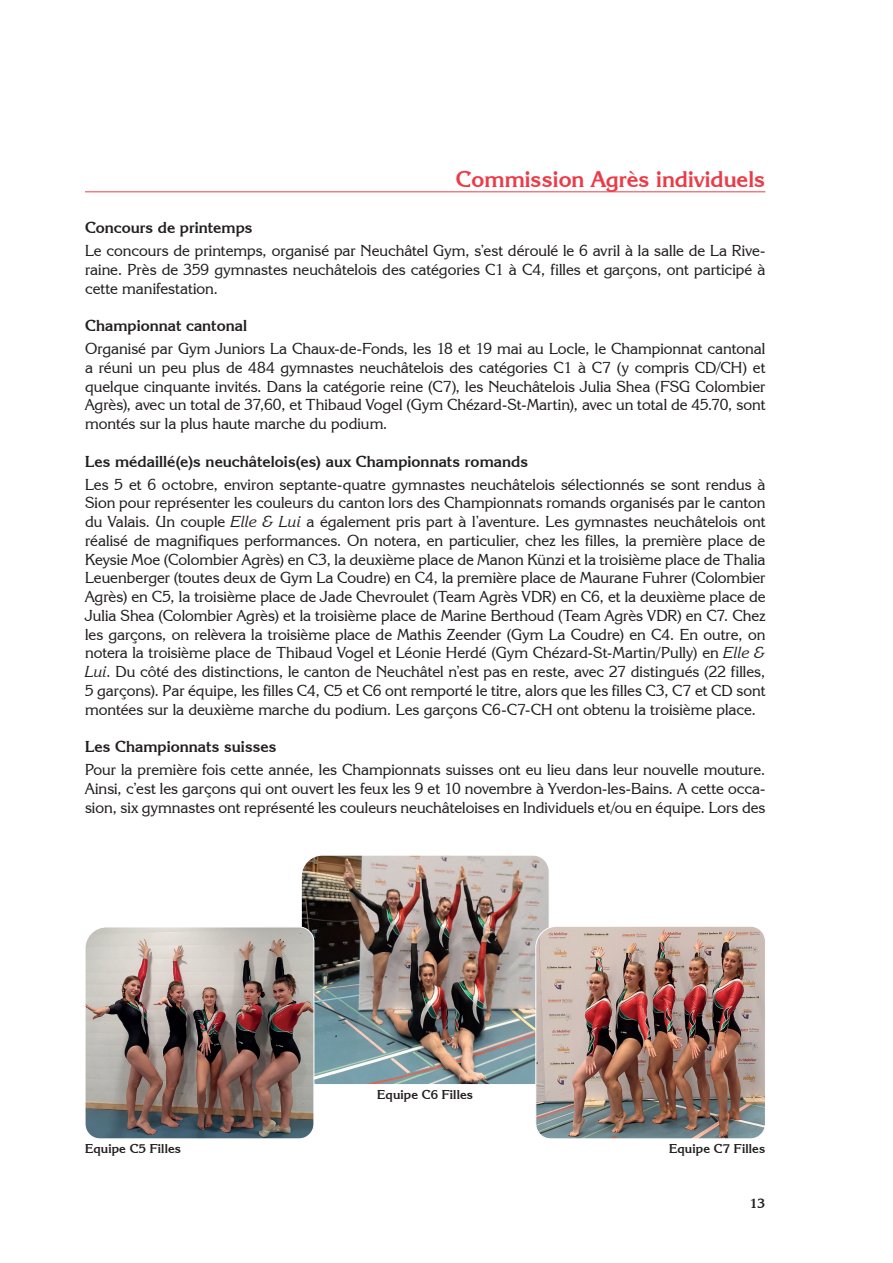
<style>
.page{position:relative;width:893px;height:1263px;background:#fff}
.page>*{position:absolute;margin:0;border:0;box-sizing:border-box;transform-origin:0 0}
.t1{font:700 22.5px "Korinna IT Cby BT";color:#ec3b47}
.t2{font:15.75px/18.8px "Korinna IT Cby BT";color:#231f20;text-align:justify}
.t3{font:700 15.75px "Korinna IT Cby BT";color:#231f20}
.t4{font:700 13.5px "Korinna IT Cby BT";color:#231f20}
.t5{font:700 12.75px "Korinna IT Cby BT";letter-spacing:.01em;color:#231f20}
.s1{font-style:italic}
</style>
<div class="page">
<img style="left:301px;top:855px;width:248px;height:230px">
<hr style="left:85px;top:191px;width:680px;height:1px;background:#ec3b47">
<img style="left:535px;top:925px;width:230px;height:214px">
<img style="left:85px;top:926px;width:230px;height:213px">
<h1 class="t1" style="left:456px;top:166px;width:311px">Commission Agrès individuels</h1>
<p class="t3" style="left:85px;top:218px;width:169px">Concours de printemps</p>
<p class="t2" style="left:85px;top:241px;width:682px">Le concours de printemps, organisé par Neuchâtel Gym, s’est déroulé le 6 avril à la salle de La Rive&shy;raine. Près de 359 gymnastes neuchâtelois des catégories C1 à C4, filles et garçons, ont participé à cette manifestation.</p>
<p class="t3" style="left:85px;top:316px;width:164px">Championnat cantonal</p>
<p class="t2" style="left:85px;top:339px;width:682px">Organisé par Gym Juniors La Chaux-de-Fonds, les 18 et 19 mai au Locle, le Championnat cantonal a réuni un peu plus de 484 gymnastes neuchâtelois des catégories C1 à C7 (y compris CD/CH) et quelque cinquante invités. Dans la catégorie reine (C7), les Neuchâtelois Julia Shea (FSG Colombier Agrès), avec un total de 37,60, et Thibaud Vogel (Gym Chézard-St-Martin), avec un total de 45.70, sont montés sur la plus haute marche du podium.</p>
<p class="t3" style="left:85px;top:451px;width:445px">Les médaillé(e)s neuchâtelois(es) aux Championnats romands</p>
<p class="t2" style="left:85px;top:474px;width:682px">Les 5 et 6 octobre, environ septante-quatre gymnastes neuchâtelois sélectionnés se sont rendus à Sion pour représenter les couleurs du canton lors des Championnats romands organisés par le canton du Valais. Un couple <span class="s1">Elle &amp; Lui</span> a également pris part à l’aventure. Les gymnastes neuchâtelois ont réalisé de magnifiques performances. On notera, en particulier, chez les filles, la première place de Keysie Moe (Colombier Agrès) en C3, la deuxième place de Manon Künzi et la troisième place de Thalia Leuenberger (toutes deux de Gym La Coudre) en C4, la première place de Maurane Fuhrer (Colombier Agrès) en C5, la troisième place de Jade Chevroulet (Team Agrès VDR) en C6, et la deuxième place de Julia Shea (Colombier Agrès) et la troisième place de Marine Berthoud (Team Agrès VDR) en C7. Chez les garçons, on relèvera la troisième place de Mathis Zeender (Gym La Coudre) en C4. En outre, on notera la troisième place de Thibaud Vogel et Léonie Herdé (Gym Chézard-St-Martin/Pully) en <span class="s1">Elle &amp; Lui</span>. Du côté des distinctions, le canton de Neuchâtel n’est pas en reste, avec 27 distingués (22 filles, 5 garçons). Par équipe, les filles C4, C5 et C6 ont remporté le titre, alors que les filles C3, C7 et CD sont montées sur la deuxième marche du podium. Les garçons C6-C7-CH ont obtenu la troisième place.</p>
<p class="t3" style="left:85px;top:737px;width:193px">Les Championnats suisses</p>
<p class="t2" style="left:85px;top:760px;width:682px">Pour la première fois cette année, les Championnats suisses ont eu lieu dans leur nouvelle mouture.<br>Ainsi, c’est les garçons qui ont ouvert les feux les 9 et 10 novembre à Yverdon-les-Bains. A cette occa&shy;sion, six gymnastes ont représenté les couleurs neuchâteloises en Individuels et/ou en équipe. Lors des</p>
<p class="t5" style="left:377px;top:1087px;width:98px">Equipe C6 Filles</p>
<p class="t5" style="left:85px;top:1140px;width:98px">Equipe C5 Filles</p>
<p class="t5" style="left:669px;top:1140px;width:98px">Equipe C7 Filles</p>
<p class="t4" style="left:750px;top:1195px;width:17px">13</p>
</div>
